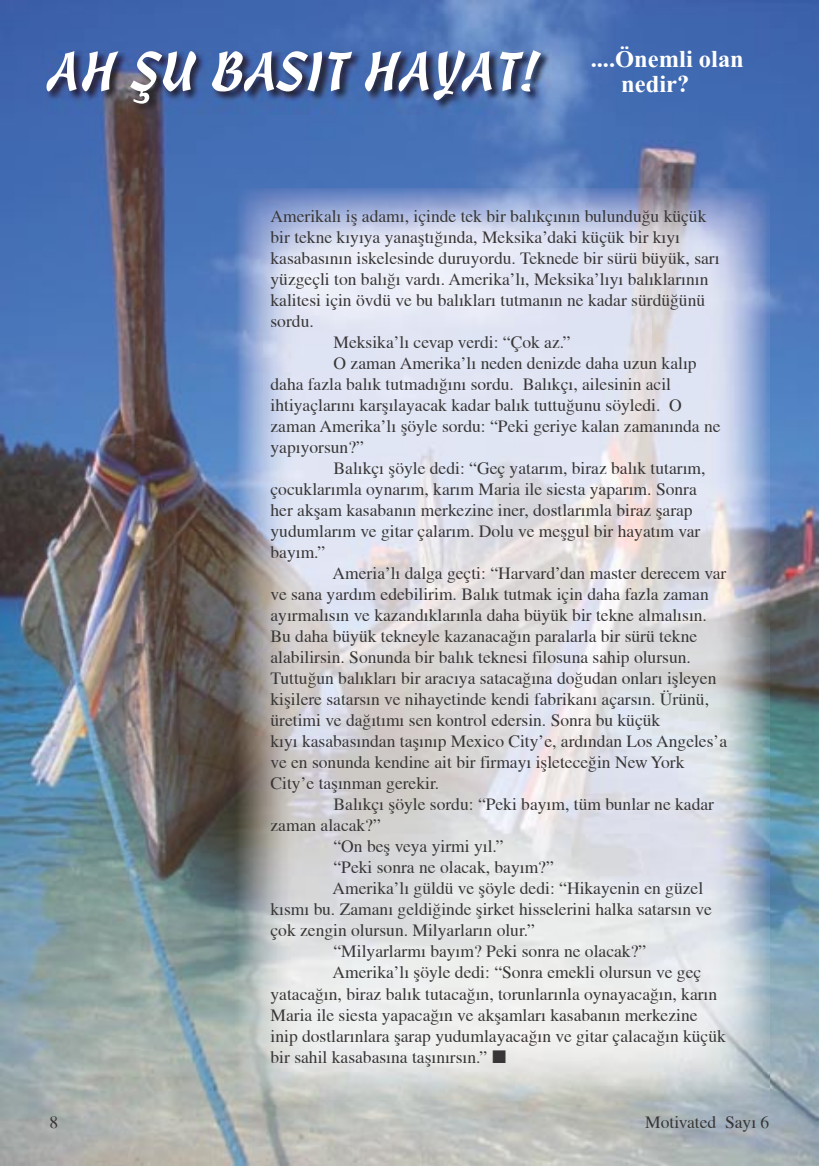
<style>
.page{position:relative;width:819px;height:1166px;background:#fff}
.page>*{position:absolute;margin:0;border:0;box-sizing:border-box;transform-origin:0 0}
.t1{font:54.25px "Freehand 471 BT";color:#fff}
.t2{font:700 24.5px "Turkish Times New Roman";color:#fff}
.t3{font:17.5px "Tms Roman";color:#373535}
</style>
<div class="page">
<img style="left:0;top:0;width:818px;height:1166px">
<img style="left:236px;top:189px;width:533px;height:910px">
<img style="left:45px;top:50px;width:506px;height:64px">
<svg style="left:493px;top:1050px;width:12px;height:13px"></svg>
<h1 class="t1" style="left:48px;top:39px;width:697px">AH ŞU BASIT HAYAT! <sup>....Önemli</sup> <sup>olan</sup></h1>
<h2 class="t2" style="left:621px;top:70px;width:70px">nedir?</h2>
<p class="t3" style="left:270px;top:207px;width:437px">Amerikalý iþ adamý, içinde tek bir balýkçýnýn bulunduðu küçük</p>
<p class="t3" style="left:270px;top:228px;width:411px">bir tekne kýyýya yanaþtýðýnda, Meksika’daki küçük bir kýyý</p>
<p class="t3" style="left:270px;top:249px;width:450px">kasabasýnýn iskelesinde duruyordu. Teknede bir sürü büyük, sarý</p>
<p class="t3" style="left:270px;top:270px;width:439px">yüzgeçli ton balýðý vardý. Amerika’lý, Meksika’lýyý balýklarýnýn</p>
<p class="t3" style="left:270px;top:291px;width:436px">kalitesi için övdü ve bu balýklarý tutmanýn ne kadar sürdüðünü</p>
<p class="t3" style="left:270px;top:312px;width:45px">sordu.</p>
<p class="t3" style="left:333px;top:333px;width:239px">Meksika’lý cevap verdi: “Çok az.”</p>
<p class="t3" style="left:333px;top:354px;width:364px">O zaman Amerika’lý neden denizde daha uzun kalýp</p>
<p class="t3" style="left:270px;top:375px;width:402px">daha fazla balýk tutmadýðýný sordu. Balýkçý, ailesinin acil</p>
<p class="t3" style="left:270px;top:396px;width:413px">ihtiyaçlarýný karþýlayacak kadar balýk tuttuðunu söyledi. O</p>
<p class="t3" style="left:270px;top:417px;width:451px">zaman Amerika’lý þöyle sordu: “Peki geriye kalan zamanýnda ne</p>
<p class="t3" style="left:270px;top:438px;width:95px">yapýyorsun?”</p>
<p class="t3" style="left:333px;top:459px;width:373px">Balýkçý þöyle dedi: “Geç yatarým, biraz balýk tutarým,</p>
<p class="t3" style="left:270px;top:480px;width:428px">çocuklarýmla oynarým, karým Maria ile siesta yaparým. Sonra</p>
<p class="t3" style="left:270px;top:501px;width:423px">her akþam kasabanýn merkezine iner, dostlarýmla biraz þarap</p>
<p class="t3" style="left:270px;top:522px;width:431px">yudumlarým ve gitar çalarým. Dolu ve meþgul bir hayatým var</p>
<p class="t3" style="left:270px;top:543px;width:56px">bayým.”</p>
<p class="t3" style="left:332px;top:564px;width:395px">Ameria’lý dalga geçti: “Harvard’dan master derecem var</p>
<p class="t3" style="left:270px;top:585px;width:439px">ve sana yardým edebilirim. Balýk tutmak için daha fazla zaman</p>
<p class="t3" style="left:270px;top:606px;width:438px">ayýrmalýsýn ve kazandýklarýnla daha büyük bir tekne almalýsýn.</p>
<p class="t3" style="left:270px;top:627px;width:428px">Bu daha büyük tekneyle kazanacaðýn paralarla bir sürü tekne</p>
<p class="t3" style="left:270px;top:648px;width:422px">alabilirsin. Sonunda bir balýk teknesi filosuna sahip olursun.</p>
<p class="t3" style="left:270px;top:669px;width:447px">Tuttuðun balýklarý bir aracýya satacaðýna doðudan onlarý iþleyen</p>
<p class="t3" style="left:270px;top:690px;width:440px">kiþilere satarsýn ve nihayetinde kendi fabrikaný açarsýn. Ürünü,</p>
<p class="t3" style="left:270px;top:711px;width:391px">üretimi ve daðýtýmý sen kontrol edersin. Sonra bu küçük</p>
<p class="t3" style="left:270px;top:732px;width:458px">kýyý kasabasýndan taþýnýp Mexico City’e, ardýndan Los Angeles’a</p>
<p class="t3" style="left:270px;top:753px;width:415px">ve en sonunda kendine ait bir firmayý iþleteceðin New York</p>
<p class="t3" style="left:270px;top:774px;width:170px">City’e taþýnman gerekir.</p>
<p class="t3" style="left:333px;top:795px;width:382px">Balýkçý þöyle sordu: “Peki bayým, tüm bunlar ne kadar</p>
<p class="t3" style="left:270px;top:816px;width:112px">zaman alacak?”</p>
<p class="t3" style="left:333px;top:837px;width:171px">“On beþ veya yirmi yýl.”</p>
<p class="t3" style="left:333px;top:858px;width:222px">“Peki sonra ne olacak, bayým?”</p>
<p class="t3" style="left:332px;top:879px;width:372px">Amerika’lý güldü ve þöyle dedi: “Hikayenin en güzel</p>
<p class="t3" style="left:270px;top:900px;width:443px">kýsmý bu. Zamaný geldiðinde þirket hisselerini halka satarsýn ve</p>
<p class="t3" style="left:270px;top:921px;width:266px">çok zengin olursun. Milyarlarýn olur.”</p>
<p class="t3" style="left:333px;top:942px;width:314px">“Milyarlarmý bayým? Peki sonra ne olacak?”</p>
<p class="t3" style="left:332px;top:963px;width:370px">Amerika’lý þöyle dedi: “Sonra emekli olursun ve geç</p>
<p class="t3" style="left:270px;top:984px;width:448px">yatacaðýn, biraz balýk tutacaðýn, torunlarýnla oynayacaðýn, karýn</p>
<p class="t3" style="left:270px;top:1005px;width:428px">Maria ile siesta yapacaðýn ve akþamlarý kasabanýn merkezine</p>
<p class="t3" style="left:270px;top:1026px;width:457px">inip dostlarýnlara þarap yudumlayacaðýn ve gitar çalacaðýn küçük</p>
<p class="t3" style="left:270px;top:1047px;width:218px">bir sahil kasabasýna taþýnýrsýn.”</p>
<p class="t3" style="left:50px;top:1112px;width:10px">8</p>
<p class="t3" style="left:645px;top:1112px;width:126px">Motivated Sayý 6</p>
</div>
